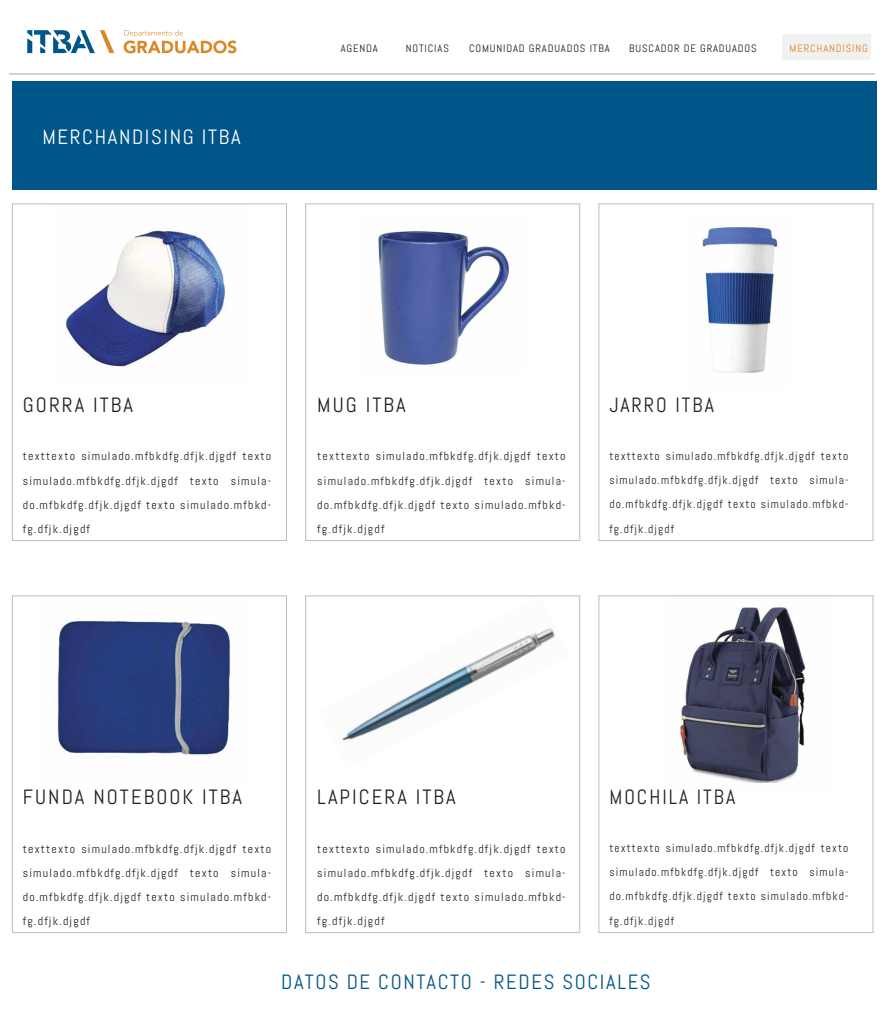
<style>
.page{position:relative;width:889px;height:1028px;background:#fff}
.page>*{position:absolute;margin:0;border:0;box-sizing:border-box;transform-origin:0 0}
.t1{font:20.62px "Abel";letter-spacing:.1em;color:#231f20}
.t2{font:20.62px "Abel";letter-spacing:.08em;color:#005589}
.t3{font:20.62px "Abel";letter-spacing:.08em;color:#fff}
.t4{font:20.56px "Abel";letter-spacing:.1em;color:#231f20;scale:.96 1}
.t5{font:11.88px/24.2px "Abel";letter-spacing:.1em;color:#231f20;text-align:justify}
.t6{font:11.88px/24.2px "Abel";letter-spacing:.1em;color:#231f20;text-align:justify;scale:.96 1}
.t7{font:10.69px "Abel";letter-spacing:.08em;color:#231f20}
.t8{font:10.69px "Abel";letter-spacing:.08em;color:#db8827}
</style>
<div class="page">
<img style="left:680px;top:607px;width:126px;height:176px">
<img style="left:66px;top:230px;width:161px;height:137px">
<img style="left:378px;top:231px;width:131px;height:137px">
<img style="left:700px;top:227px;width:78px;height:146px">
<img style="left:57px;top:620px;width:173px;height:135px">
<img style="left:342px;top:628px;width:213px;height:113px">
<hr style="left:10px;top:73px;width:865px;height:2px;background:#d1d3d4">
<svg style="left:27px;top:30px;width:87px;height:23px"></svg>
<svg style="left:124px;top:30px;width:112px;height:23px"></svg>
<div style="left:12px;top:81px;width:865px;height:109px;background:#005589"></div>
<div style="left:12px;top:203px;width:275px;height:338px;border:1px solid #bcbec0"></div>
<div style="left:305px;top:203px;width:275px;height:338px;border:1px solid #bcbec0"></div>
<div style="left:599px;top:203px;width:274px;height:338px;border:1px solid #bcbec0"></div>
<div style="left:12px;top:595px;width:275px;height:338px;border:1px solid #bcbec0"></div>
<div style="left:305px;top:595px;width:275px;height:338px;border:1px solid #bcbec0"></div>
<div style="left:599px;top:595px;width:274px;height:338px;border:1px solid #bcbec0"></div>
<div style="left:782px;top:34px;width:88px;height:26px;background:#f1f1f2"></div>
<h1 class="t3" style="left:42px;top:124px;width:200px">MERCHANDISING ITBA</h1>
<p class="t7" style="left:341px;top:42px;width:39px">AGENDA</p>
<p class="t7" style="left:406px;top:42px;width:45px">NOTICIAS</p>
<p class="t7" style="left:469px;top:42px;width:142px">COMUNIDAD GRADUADOS ITBA</p>
<p class="t7" style="left:629px;top:42px;width:129px">BUSCADOR DE GRADUADOS</p>
<p class="t8" style="left:789px;top:42px;width:80px">MERCHANDISING</p>
<h1 class="t1" style="left:23px;top:392px;width:112px">GORRA ITBA</h1>
<p class="t5" style="left:23px;top:444px;width:250px">texttexto simulado.mfbkdfg.dfjk.djgdf texto simulado.mfbkdfg.dfjk.djgdf texto simula&shy;do.mfbkdfg.dfjk.djgdf texto simulado.mfbkd&shy;fg.dfjk.djgdf</p>
<h1 class="t1" style="left:317px;top:392px;width:90px">MUG ITBA</h1>
<p class="t5" style="left:317px;top:444px;width:250px">texttexto simulado.mfbkdfg.dfjk.djgdf texto simulado.mfbkdfg.dfjk.djgdf texto simula&shy;do.mfbkdfg.dfjk.djgdf texto simulado.mfbkd&shy;fg.dfjk.djgdf</p>
<h2 class="t4" style="left:609px;top:391px;width:110px">JARRO ITBA</h2>
<p class="t6" style="left:609px;top:444px;width:250px">texttexto simulado.mfbkdfg.dfjk.djgdf texto simulado.mfbkdfg.dfjk.djgdf texto simula&shy;do.mfbkdfg.dfjk.djgdf texto simulado.mfbkd&shy;fg.dfjk.djgdf</p>
<h1 class="t1" style="left:23px;top:784px;width:221px">FUNDA NOTEBOOK ITBA</h1>
<p class="t5" style="left:23px;top:836px;width:250px">texttexto simulado.mfbkdfg.dfjk.djgdf texto simulado.mfbkdfg.dfjk.djgdf texto simula&shy;do.mfbkdfg.dfjk.djgdf texto simulado.mfbkd&shy;fg.dfjk.djgdf</p>
<h1 class="t1" style="left:317px;top:784px;width:140px">LAPICERA ITBA</h1>
<p class="t5" style="left:317px;top:836px;width:250px">texttexto simulado.mfbkdfg.dfjk.djgdf texto simulado.mfbkdfg.dfjk.djgdf texto simula&shy;do.mfbkdfg.dfjk.djgdf texto simulado.mfbkd&shy;fg.dfjk.djgdf</p>
<h2 class="t4" style="left:609px;top:783px;width:133px">MOCHILA ITBA</h2>
<p class="t6" style="left:609px;top:836px;width:250px">texttexto simulado.mfbkdfg.dfjk.djgdf texto simulado.mfbkdfg.dfjk.djgdf texto simula&shy;do.mfbkdfg.dfjk.djgdf texto simulado.mfbkd&shy;fg.dfjk.djgdf</p>
<h1 class="t2" style="left:281px;top:969px;width:371px">DATOS DE CONTACTO - REDES SOCIALES</h1>
</div>
